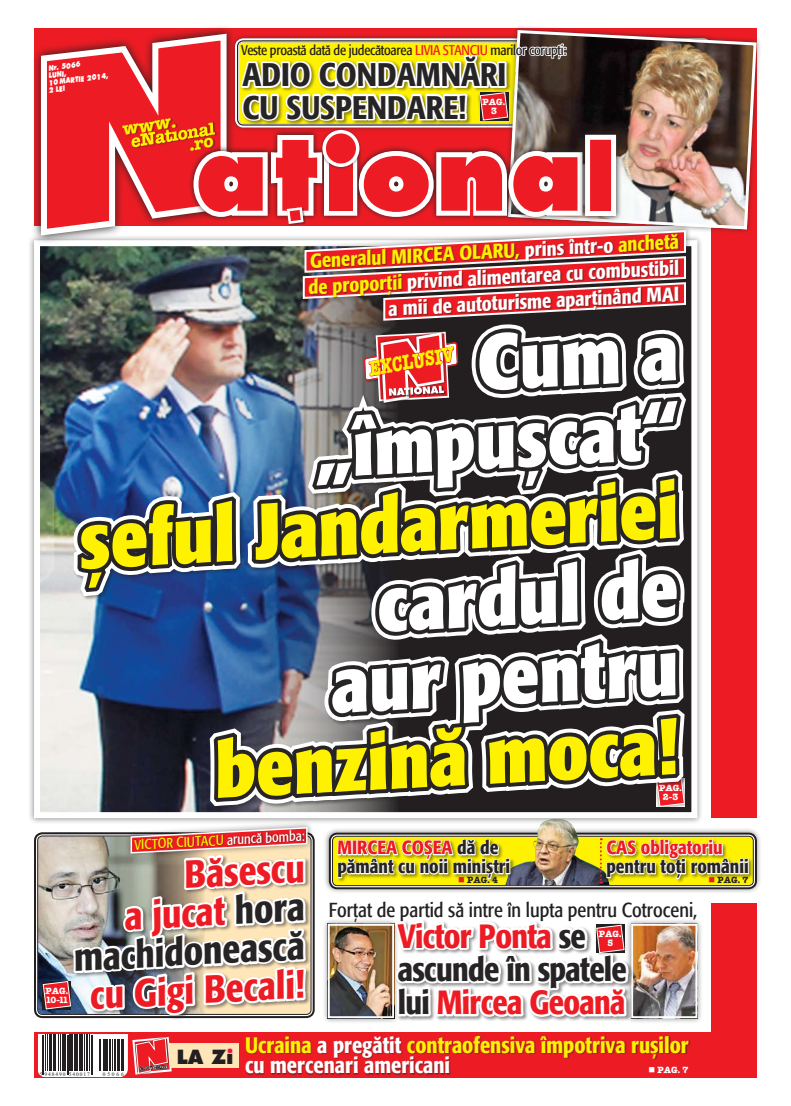
<style>
.page{position:relative;width:791px;height:1106px;background:#fff}
.page>*{position:absolute;margin:0;border:0;box-sizing:border-box;transform-origin:0 0}
.t1{font:100.7px "Futura Extra Bold Rom";color:#ed1c24}
.t2{font:700 condensed 78.6px/78.6px "R Formata";color:#fff;text-align:right}
.t3{font:700 condensed 78.6px "R Formata";color:#fff200}
.t4{font:500 condensed 38.8px/38.7px "R Formata";color:#272425;text-align:right}
.t5{font:500 condensed 38.8px "R Formata";color:#ed1c24}
.t6{font:500 condensed 33.4px/33.3px "R Formata";letter-spacing:-.02em;color:#ed1c24}
.t7{font:500 condensed 32.5px/32.5px "R Formata";color:#272425}
.t8{font:500 condensed 22.3px/20.7px "R Formata";color:#fff200}
.t9{font:21px "American Type Writer Bold Rom";color:#fff200;scale:.73 1}
.t10{font:20.2px "R Formata Condensed";color:#231f20}
.t11{font:500 condensed 20px/26px "R Formata";color:#fff;text-align:right}
.t12{font:19.1px "Futura Extra Bold Rom";color:#231f20}
.t13{font:500 condensed 19px/19px "R Formata";color:#272425}
.t14{font:500 condensed 19px "R Formata";color:#ed1c24}
.t15{font:17.6px "American Type Writer Bold Rom";color:#fff200}
.t16{font:14px "R Formata Condensed";letter-spacing:-.02em;color:#231f20}
.t17{font:14px "R Formata Condensed";color:#fff200}
.t18{font:9px/9px "American Type Writer Bold Rom";color:#fff;text-align:center}
.t19{font:9px "American Type Writer Bold Rom";color:#272425}
.t20{font:7.3px/7.3px "Futura Extra Bold Rom";color:#fff;scale:.8 1}
.t21{font:5.5px "Times New Roman";letter-spacing:.18em;color:#231f20}
.s1{color:#ed1c24}
.s2{font-size:70.7px}
.s3{color:#fff200}
.s4{font-size:21.2px}
.s5{color:#fff}
.s6{color:#272425}
</style>
<div class="page">
<div style="left:712px;top:903px;width:45px;height:174px;background:#ed1c24"></div>
<svg style="left:31px;top:28px;width:7px;height:222px"></svg>
<svg style="left:751px;top:128px;width:6px;height:183px"></svg>
<div style="left:72px;top:323px;width:719px;height:598px;background:#231f20;opacity:.5"></div>
<img style="left:38px;top:26px;width:713px;height:1052px">
<p class="t20" style="left:45px;top:65px;width:78px;text-indent:3px;rotate:-7deg">Nr. 5066<br>lun i,<br>10 martie 2014,<br>2 LEI</p>
<p class="t15" style="left:121px;top:119px;width:56px;rotate:-9deg">www.</p>
<p class="t16" style="left:241px;top:42px;width:327px">Veste proastă dată de judecătoarea <span class="s1">Livia Stanciu</span> marilor corupţi:</p>
<h3 class="t7" style="left:243px;top:59px;width:265px">Adio condamnări cu suspendare!</h3>
<p class="t18" style="left:483px;top:97px;width:24px">PAG.<br>3</p>
<h1 class="t1" style="left:195px;top:111px;width:389px">at<span class="s2">I</span>ona</h1>
<p class="t11" style="left:306px;top:248px;width:374px;rotate:-3deg"><span class="s3">Generalul Mircea Olaru,</span> prins într-o <span class="s3">anchetă de proporţii</span> privind alimentarea cu combustibil a mii de autoturisme aparţinând MAI</p>
<h2 class="t2" style="left:309px;top:334px;width:368px;rotate:-3deg">Cum a „împuşcat“</h2>
<p class="t9" style="left:366px;top:356px;width:119px;rotate:-10deg">EXCLU<span class="s4">SIV</span></p>
<h2 class="t3" style="left:76px;top:497px;width:601px;rotate:-3deg">şeful Jandarmeriei</h2>
<h2 class="t2" style="left:324px;top:569px;width:353px;rotate:-3deg">cardul de aur pentru</h2>
<h2 class="t3" style="left:212px;top:726px;width:465px;rotate:-3deg">benzină moca!</h2>
<p class="t17" style="left:134px;top:837px;width:172px;rotate:-3deg">Victor Ciutacu <span class="s5">aruncă bomba:</span></p>
<p class="t18" style="left:659px;top:783px;width:24px">PAG.<br>2-3</p>
<p class="t13" style="left:337px;top:838px;width:174px"><span class="s1">Mircea Coșea</span> dă de pământ cu noii miniștri</p>
<p class="t14" style="left:606px;top:837px;width:118px">CAS obligatoriu</p>
<p class="t13" style="left:606px;top:857px;width:144px">pentru toți românii</p>
<h3 class="t4" style="left:68px;top:862px;width:239px;rotate:-3deg"><span class="s1">Băsescu<br>a jucat</span> hora machidonească</h3>
<h3 class="t5" style="left:88px;top:974px;width:216px;rotate:-3deg">cu Gigi Becali!</h3>
<p class="t19" style="left:458px;top:873px;width:42px"><span class="s1">■</span> PAG. 4</p>
<p class="t19" style="left:708px;top:873px;width:42px"><span class="s1">■</span> PAG. 7</p>
<p class="t10" style="left:329px;top:899px;width:370px">Forțat de partid să intre în lupta pentru Cotroceni,</p>
<h3 class="t6" style="left:398px;top:920px;width:231px">Victor Ponta <span class="s6">se ascunde în spatele lui</span> Mircea Geoană</h3>
<p class="t18" style="left:599px;top:929px;width:24px">PAG.<br>5</p>
<p class="t18" style="left:45px;top:985px;width:25px;text-align:left">PAG.<br>10-11</p>
<p class="t21" style="left:40px;top:1070px;width:52px">5 948490 540017</p>
<p class="t21" style="left:103px;top:1070px;width:22px">05066</p>
<p class="t12" style="left:177px;top:1045px;width:58px">la Zi</p>
<p class="t8" style="left:245px;top:1035px;width:445px">Ucraina <span class="s5">a pregătit</span> contraofensiva împotriva rușilor <span class="s5">cu mercenari americani</span></p>
<p class="t18" style="left:648px;top:1065px;width:42px">■ PAG. 7</p>
</div>
